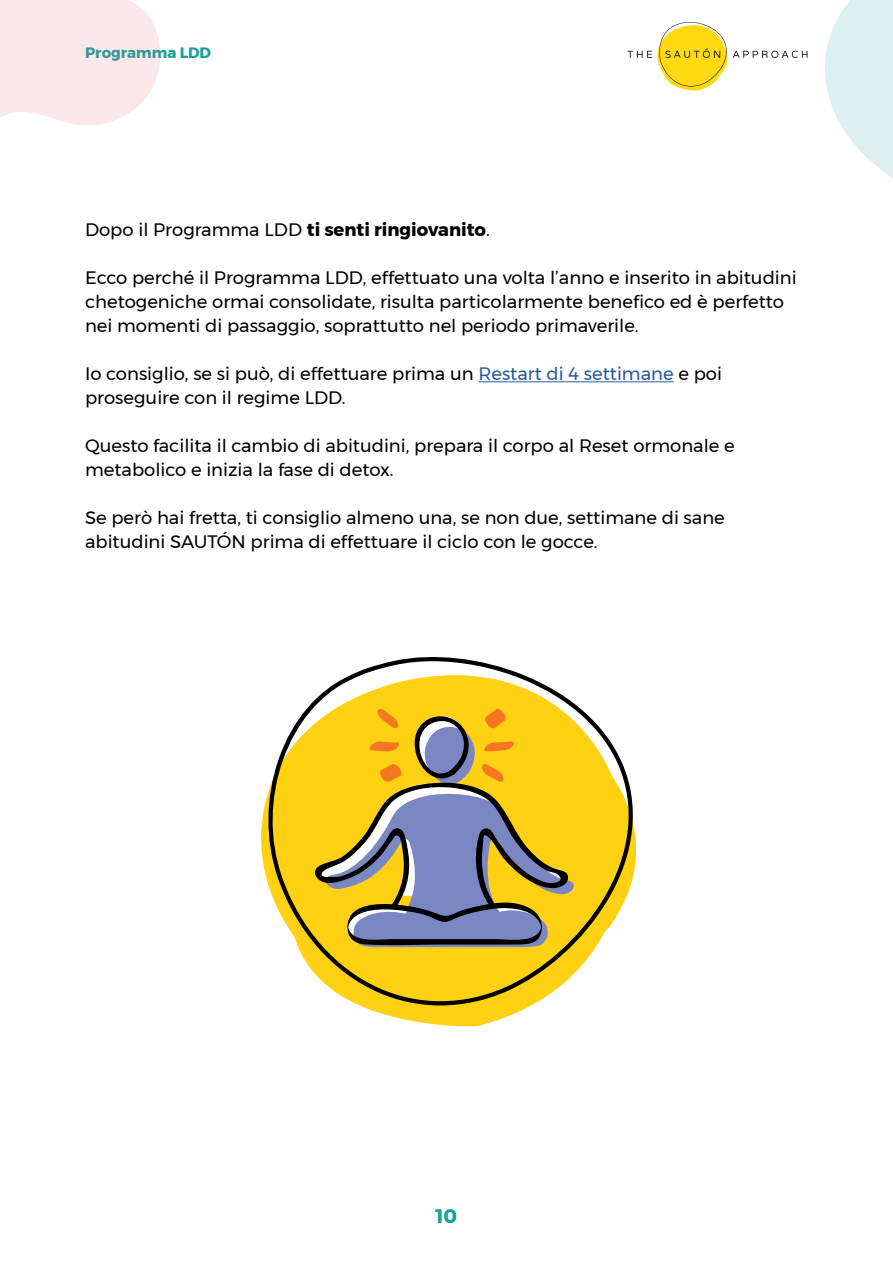
<style>
.page{position:relative;width:893px;height:1263px;background:#fff}
.page>*{position:absolute;margin:0;border:0;box-sizing:border-box;transform-origin:0 0}
.t1{font:700 19.5px "Montserrat";color:#16a299}
.t2{font:18px/24px "Montserrat";color:#000}
.t3{font:700 15px "Montserrat";color:#16a299}
.s1{font-weight:700}
.s2{color:#275b9b}
</style>
<div class="page">
<svg style="left:627px;top:22px;width:180px;height:69px"></svg>
<hr style="left:478px;top:381px;width:196px;height:1px;background:#275b9b">
<svg style="left:0;top:0;width:160px;height:125px;background:#fceaec"></svg>
<svg style="left:825px;top:0;width:68px;height:178px"></svg>
<svg style="left:368px;top:1009px;width:156px;height:17px;fill:#ffd112"></svg>
<svg style="left:261px;top:657px;width:376px;height:352px"></svg>
<svg style="left:313px;top:707px;width:261px;height:240px;background:#bca54f"></svg>
<p class="t3" style="left:85px;top:41px;width:128px">Programma LDD</p>
<p class="t2" style="left:85px;top:218px;width:406px">Dopo il Programma LDD <span class="s1">ti senti ringiovanito</span>.</p>
<p class="t2" style="left:85px;top:266px;width:713px">Ecco perché il Programma LDD, effettuato una volta l’anno e inserito in abitudini chetogeniche ormai consolidate, risulta particolarmente benefico ed è perfetto nei momenti di passaggio, soprattutto nel periodo primaverile.</p>
<p class="t2" style="left:85px;top:362px;width:638px">Io consiglio, se si può, di effettuare prima un <span class="s2">Restart di 4 settimane</span> e poi proseguire con il regime LDD.</p>
<p class="t2" style="left:85px;top:434px;width:651px">Questo facilita il cambio di abitudini, prepara il corpo al Reset ormonale e metabolico e inizia la fase di detox.</p>
<p class="t2" style="left:85px;top:506px;width:641px">Se però hai fretta, ti consiglio almeno una, se non due, settimane di sane abitudini SAUTÓN prima di effettuare il ciclo con le gocce.</p>
<p class="t1" style="left:436px;top:1200px;width:23px">10</p>
</div>
